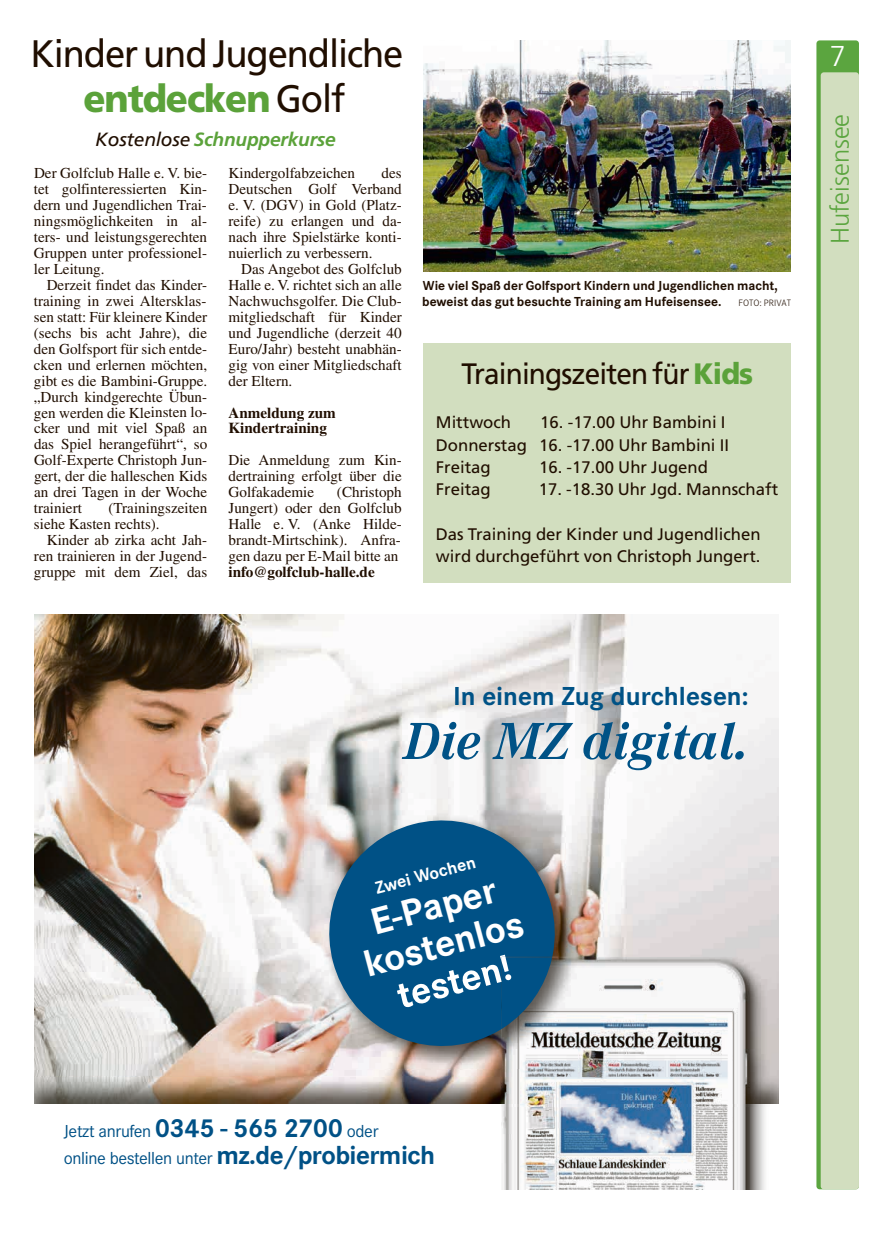
<style>
.page{position:relative;width:893px;height:1234px;background:#fff}
.page>*{position:absolute;margin:0;border:0;box-sizing:border-box;transform-origin:0 0}
.t1{font:italic 700 54px "Corporate A";color:#005286}
.t2{font:700 39px/39px "Corporate S";color:#fff;text-align:center}
.t3{font:38.25px/44.7px "Frutiger";letter-spacing:-.03em;color:#200e00;text-align:center;scale:.95 1}
.t4{font:29.55px "Frutiger";letter-spacing:-.03em;color:#200e00;scale:.95 1}
.t5{font:300 28.65px "Frutiger";color:#fff}
.t6{font:700 27px "Corporate S";color:#005286}
.t7{font:300 25.5px "Frutiger";color:#5ba53f}
.t8{font:italic 700 19.2px "Frutiger";letter-spacing:-.01em;color:#5ba23a}
.t9{font:18px/27px "Corporate S";letter-spacing:-.02em;color:#005186}
.t10{font:700 18px "Corporate S";color:#fff}
.t11{font:16.8px/22.4px "Frutiger";color:#200e00}
.t12{font:15.15px/15.9px "Times";color:#200e00;text-align:justify}
.t13{font:700 15.15px/15.9px "Times";color:#200e00}
.t14{font:700 13.5px/15.9px "Corporate S";color:#200e00}
.t15{font:300 9.6px "Corporate S";color:#200e00}
.s1{font-weight:900;color:#5ba23a}
.s2{font-weight:400;color:#200e00}
.s3{font-weight:700;font-size:27px}
</style>
<div class="page">
<svg style="left:816px;top:40px;width:43px;height:1148px;fill:#5ba53f"></svg>
<div style="left:821px;top:72px;width:38px;height:1116px;background:#d2debf;border-radius:3px"></div>
<div style="left:423px;top:343px;width:368px;height:240px;background:#d2debf"></div>
<img style="left:423px;top:40px;width:368px;height:232px">
<img style="left:34px;top:615px;width:744px;height:488px">
<img style="left:578px;top:956px;width:191px;height:120px">
<img style="left:760px;top:1076px;width:9px;height:27px">
<img style="left:502px;top:1106px;width:263px;height:82px">
<svg style="left:760px;top:1103px;width:9px;height:3px"></svg>
<img style="left:502px;top:957px;width:258px;height:149px">
<img style="left:502px;top:957px;width:248px;height:148px">
<img style="left:521px;top:1014px;width:210px;height:174px">
<img style="left:324px;top:815px;width:254px;height:253px">
<img style="left:502px;top:957px;width:76px;height:111px">
<img style="left:521px;top:1014px;width:57px;height:54px">
<svg style="left:317px;top:816px;width:239px;height:240px;fill:#005186"></svg>
<svg style="left:396px;top:953px;width:156px;height:75px"></svg>
<svg style="left:502px;top:957px;width:10px;height:23px"></svg>
<h3 class="t3" style="left:31px;top:31px;width:394px">Kinder und Jugendliche <span class="s1">entdecken</span> Golf</h3>
<p class="t8" style="left:95px;top:128px;width:242px"><span class="s2">Kostenlose</span> Schnupperkurse</p>
<p class="t12" style="left:34px;top:165px;width:175px">Der Golfclub Halle e. V. bie&shy;tet golfinteressierten Kin&shy;dern und Jugendlichen Trai&shy;ningsmöglichkeiten in al&shy;ters- und leistungsgerechten Gruppen unter professionel&shy;ler Leitung.</p>
<p class="t12" style="left:34px;top:277px;width:175px;text-indent:13px">Derzeit findet das Kinder&shy;training in zwei Altersklas&shy;sen statt: Für kleinere Kinder (sechs bis acht Jahre), die den Golfsport für sich entde&shy;cken und erlernen möchten, gibt es die Bambini-Gruppe. „Durch kindgerechte Übun&shy;gen werden die Kleinsten lo&shy;cker und mit viel Spaß an das Spiel herangeführt“, so Golf-Experte Christoph Jun&shy;gert, der die halleschen Kids an drei Tagen in der Woche trainiert</p>
<p class="t12" style="left:228px;top:165px;width:175px;text-indent:153px">des Deutschen Golf Verband e. V. (DGV) in Gold (Platz&shy;reife) zu erlangen und da&shy;nach ihre Spielstärke konti&shy;nuierlich zu verbessern.</p>
<p class="t12" style="left:228px;top:261px;width:175px;text-indent:13px">Das Angebot des Golfclub Halle e. V. richtet sich an alle Nachwuchsgolfer. Die Club&shy;mitgliedschaft für Kinder und Jugendliche (derzeit 40<br>Euro/Jahr) besteht unabhän&shy;gig von einer Mitgliedschaft der Eltern.</p>
<p class="t13" style="left:228px;top:404px;width:109px">Anmeldung zum<br>Kindertraining</p>
<p class="t12" style="left:228px;top:452px;width:175px">Die Anmeldung zum Kin&shy;dertraining erfolgt über die Golfakademie</p>
<p class="t12" style="left:229px;top:165px;width:128px">Kindergolfabzeichen</p>
<p class="t12" style="left:228px;top:484px;width:175px;text-indent:108px">(Christoph Jungert) oder den Golfclub Halle e. V. (Anke Hilde&shy;brandt-Mirtschink). Anfra&shy;gen dazu per E-Mail bitte an</p>
<p class="t13" style="left:228px;top:563px;width:148px">info@golfclub-halle.de</p>
<p class="t12" style="left:34px;top:500px;width:175px;text-indent:75px">(Trainingszeiten siehe Kasten rechts).</p>
<p class="t12" style="left:34px;top:532px;width:175px;text-indent:13px">Kinder ab zirka acht Jah&shy;ren trainieren in der Jugend&shy;gruppe mit dem Ziel, das</p>
<p class="t14" style="left:422px;top:278px;width:357px">Wie viel Spaß der Golfsport Kindern und Jugendlichen macht, beweist das gut besuchte Training am Hufeisensee.</p>
<p class="t15" style="left:738px;top:297px;width:54px">FOTO: PRIVAT</p>
<h3 class="t4" style="left:461px;top:356px;width:309px">Trainingszeiten für <span class="s1">Kids</span></h3>
<p class="t11" style="left:436px;top:411px;width:77px">Mittwoch</p>
<p class="t11" style="left:436px;top:411px;width:295px;text-indent:104px">16. -17.00 Uhr Bambini I<br>Donnerstag 16. -17.00 Uhr Bambini II<br>Freitag</p>
<p class="t11" style="left:539px;top:455px;width:170px">16. -17.00 Uhr Jugend</p>
<p class="t11" style="left:436px;top:478px;width:56px">Freitag</p>
<p class="t11" style="left:539px;top:478px;width:241px">17. -18.30 Uhr Jgd. Mannschaft</p>
<p class="t11" style="left:436px;top:522px;width:326px">Das Training der Kinder und Jugendlichen wird durchgeführt von Christoph Jungert.</p>
<h3 class="t5" style="left:830px;top:40px;width:17px">7</h3>
<h3 class="t7" style="left:825px;top:244px;width:132px;rotate:-90deg">Hufeisensee</h3>
<h3 class="t6" style="left:453px;top:680px;width:297px">In einem Zug durchlesen:</h3>
<h1 class="t1" style="left:403px;top:709px;width:347px">Die MZ digital.</h1>
<p class="t10" style="left:373px;top:878px;width:105px;rotate:-15deg">Zwei Wochen</p>
<h2 class="t2" style="left:350px;top:908px;width:166px;rotate:-15deg">E-Paper kostenlos</h2>
<p class="t9" style="left:64px;top:1116px;width:373px">Jetzt anrufen <span class="s3">0345 - 565 2700</span> oder<br>online bestellen unter <span class="s3">mz.de/probiermich</span></p>
</div>
